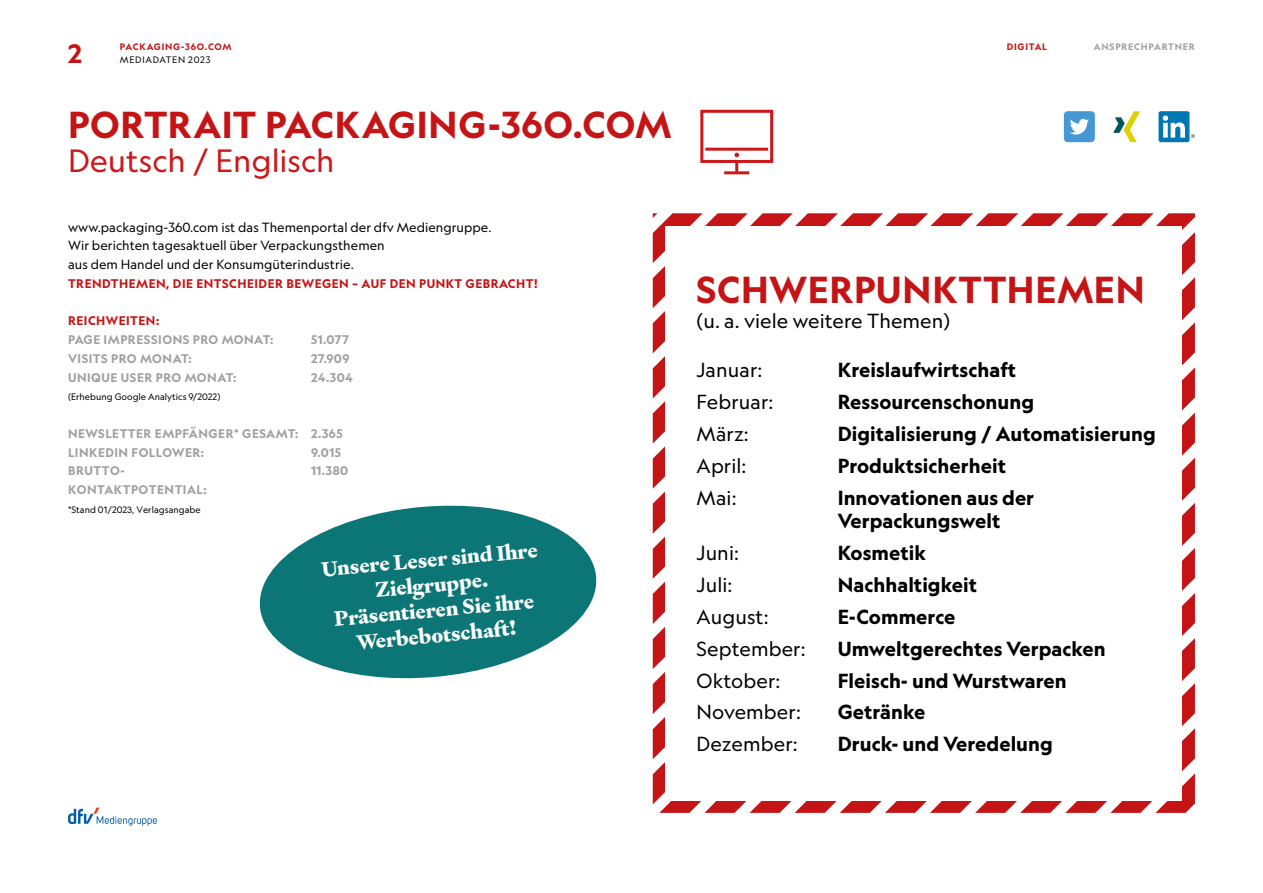
<style>
.page{position:relative;width:1263px;height:893px;background:#fff}
.page>*{position:absolute;margin:0;border:0;box-sizing:border-box;transform-origin:0 0}
.t1{font:700 36px "Geograph";letter-spacing:.02em;color:#c51415}
.t2{font:30.9px "Geograph";color:#cd171a}
.t3{font:700 25.5px "Geograph";color:#c51415}
.t4{font:900 21px/25.2px "Signifier";color:#fff;text-align:center}
.t5{font:700 19.5px/23.4px "Geograph";letter-spacing:.005em;color:#000}
.t6{font:19.5px "Geograph";letter-spacing:.005em;color:#000}
.t7{font:12.75px/18.8px "Geograph";letter-spacing:.005em;color:#000}
.t8{font:700 12px/18.8px "Geograph";letter-spacing:.045em;color:#a0a0a0}
.t9{font:700 12px "Geograph";letter-spacing:.045em;color:#c51415}
.t10{font:9px "Geograph";letter-spacing:.005em;color:#000}
.t11{font:700 9px "Geograph";letter-spacing:.085em;color:#c51415}
.t12{font:700 9px "Geograph";letter-spacing:.085em;color:#a0a0a0}
.t13{font:9px "Geograph";letter-spacing:.075em;color:#000}
.s1{font-family:"Arial"}
</style>
<div class="page">
<svg style="left:653px;top:213px;width:275px;height:276px;fill:#c51415"></svg>
<svg style="left:659px;top:277px;width:536px;height:536px;fill:#c51415"></svg>
<div style="left:665px;top:226px;width:517px;height:574px;background:#fff"></div>
<svg style="left:1191px;top:134px;width:4px;height:4px"></svg>
<div style="left:1158px;top:111px;width:31px;height:31px;background:#0076b3;border-radius:2px"></div>
<svg style="left:1163px;top:115px;width:22px;height:23px"></svg>
<svg style="left:1113px;top:111px;width:27px;height:31px"></svg>
<div style="left:1064px;top:111px;width:31px;height:31px;background:#4598d3;border-radius:4px"></div>
<svg style="left:1070px;top:119px;width:19px;height:16px"></svg>
<svg style="left:259px;top:505px;width:338px;height:174px;fill:#0c7676"></svg>
<svg style="left:68px;top:807px;width:89px;height:18px"></svg>
<div style="left:700px;top:110px;width:73px;height:53px;border:3px solid #cd171a"></div>
<hr style="left:705px;top:148px;width:63px;height:3px;background:#cd171a">
<hr style="left:724px;top:171px;width:25px;height:3px;background:#cd171a">
<svg style="left:734px;top:153px;width:5px;height:19px"></svg>
<h3 class="t3" style="left:68px;top:37px;width:15px">2</h3>
<p class="t11" style="left:120px;top:40px;width:113px">PACKAGING-36O.COM</p>
<p class="t13" style="left:120px;top:54px;width:92px">MEDIADATEN 2023</p>
<h1 class="t1" style="left:68px;top:102px;width:605px">PORTRAIT PACKAGING-36O.COM</h1>
<h2 class="t2" style="left:68px;top:141px;width:268px">Deutsch / Englisch</h2>
<p class="t7" style="left:68px;top:217px;width:425px">www.packaging-360.com ist das Themenportal der dfv Mediengruppe.<br>Wir berichten tagesaktuell über Verpackungsthemen<br>aus dem Handel und der Konsumgüterindustrie.</p>
<p class="t9" style="left:68px;top:276px;width:471px">TRENDTHEMEN, DIE ENTSCHEIDER BEWEGEN – AUF DEN PUNKT GEBRACHT!</p>
<p class="t9" style="left:68px;top:313px;width:93px">REICHWEITEN:</p>
<p class="t8" style="left:68px;top:330px;width:207px">PAGE IMPRESSIONS PRO MONAT:</p>
<p class="t8" style="left:311px;top:330px;width:39px">51.077</p>
<p class="t8" style="left:68px;top:349px;width:125px">VISITS PRO MONAT:</p>
<p class="t8" style="left:311px;top:349px;width:40px">27.909</p>
<p class="t8" style="left:68px;top:368px;width:170px">UNIQUE USER PRO MONAT:</p>
<p class="t8" style="left:311px;top:368px;width:43px">24.304</p>
<p class="t10" style="left:68px;top:391px;width:154px">(Erhebung Google Analytics 9/2022)</p>
<p class="t8" style="left:311px;top:424px;width:39px;text-indent:-243px">NEWSLETTER EMPFÄNGER* GESAMT: 2.365<br>9.015<br>11.380</p>
<p class="t8" style="left:68px;top:443px;width:140px">LINKEDIN FOLLOWER:<br>BRUTTO-<br>KONTAKTPOTENTIAL:</p>
<p class="t10" style="left:68px;top:504px;width:134px">*Stand 01/202<span class="s1">3</span>, Verlagsangabe</p>
<p class="t4" style="left:320px;top:557px;width:219px;rotate:-5deg">Unsere Leser sind Ihre<br>Zielgruppe.<br>Präsentieren Sie ihre<br>Werbebotschaft!</p>
<p class="t11" style="left:1007px;top:40px;width:42px">DIGITAL</p>
<p class="t12" style="left:1094px;top:40px;width:103px">ANSPRECHPARTNER</p>
<h1 class="t1" style="left:697px;top:266px;width:449px">SCHWERPUNKTTHEMEN</h1>
<p class="t6" style="left:697px;top:309px;width:255px">(u. a. viele weitere Themen)</p>
<p class="t6" style="left:697px;top:358px;width:67px">Januar:</p>
<p class="t5" style="left:838px;top:358px;width:180px">Kreislaufwirtschaft</p>
<p class="t6" style="left:697px;top:390px;width:78px">Februar:</p>
<p class="t5" style="left:838px;top:390px;width:198px">Ressourcenschonung</p>
<p class="t6" style="left:697px;top:421px;width:54px">März:</p>
<p class="t5" style="left:838px;top:422px;width:320px">Digitalisierung / Automatisierung</p>
<p class="t6" style="left:697px;top:453px;width:51px">April:</p>
<p class="t5" style="left:838px;top:453px;width:170px">Produktsicherheit</p>
<p class="t6" style="left:697px;top:485px;width:41px">Mai:</p>
<p class="t5" style="left:838px;top:485px;width:198px">Innovationen aus der<br>Verpackungswelt</p>
<p class="t6" style="left:697px;top:541px;width:44px">Juni:</p>
<p class="t5" style="left:838px;top:541px;width:90px">Kosmetik</p>
<p class="t6" style="left:697px;top:572px;width:37px">Juli:</p>
<p class="t5" style="left:838px;top:573px;width:141px">Nachhaltigkeit</p>
<p class="t6" style="left:697px;top:604px;width:73px">August:</p>
<p class="t5" style="left:838px;top:604px;width:119px">E-Commerce</p>
<p class="t6" style="left:697px;top:636px;width:111px">September:</p>
<p class="t5" style="left:838px;top:636px;width:270px">Umweltgerechtes Verpacken</p>
<p class="t6" style="left:697px;top:668px;width:85px">Oktober:</p>
<p class="t5" style="left:838px;top:668px;width:230px">Fleisch- und Wurstwaren</p>
<p class="t6" style="left:697px;top:700px;width:106px">November:</p>
<p class="t5" style="left:838px;top:700px;width:89px">Getränke</p>
<p class="t6" style="left:697px;top:732px;width:103px">Dezember:</p>
<p class="t5" style="left:838px;top:732px;width:217px">Druck- und Veredelung</p>
</div>
